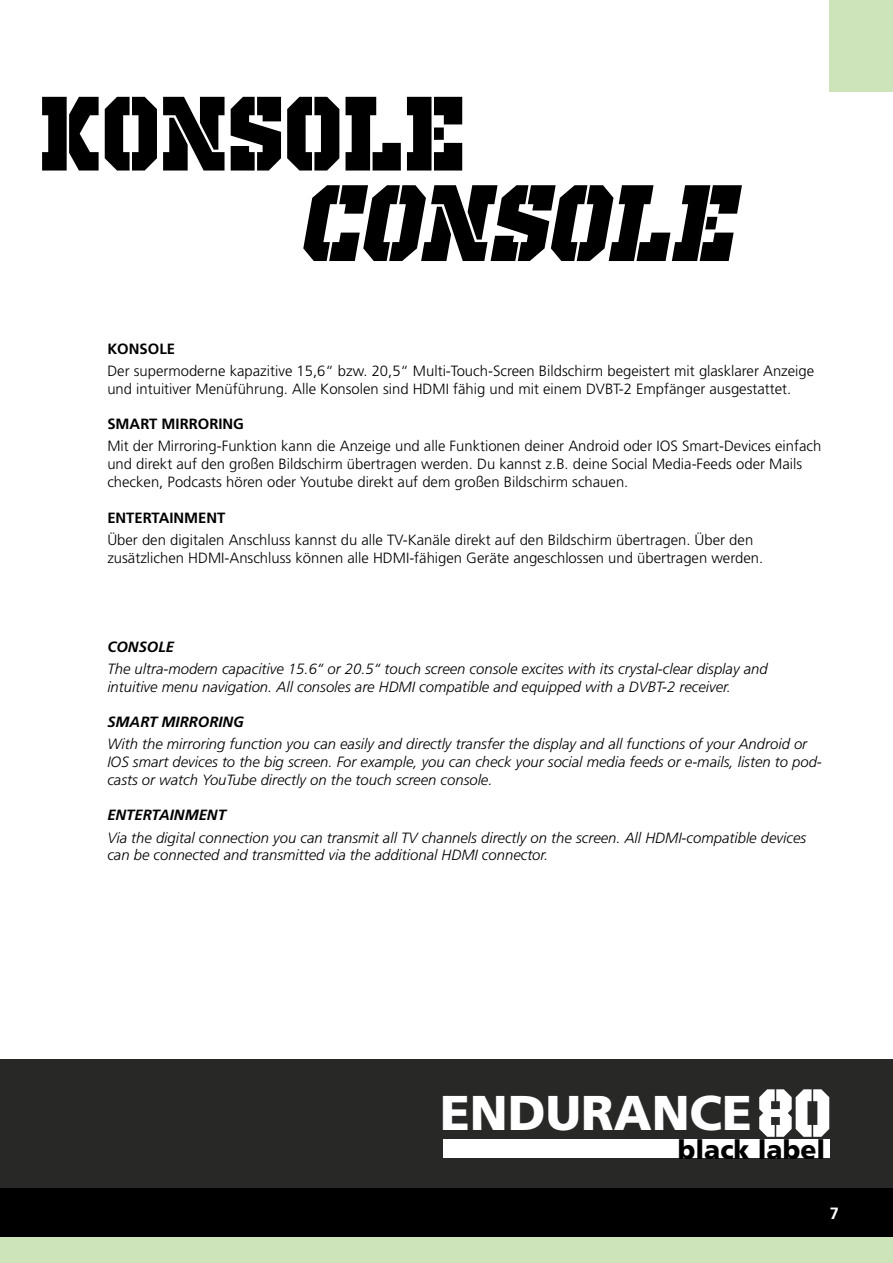
<style>
.page{position:relative;width:893px;height:1263px;background:#fff}
.page>*{position:absolute;margin:0;border:0;box-sizing:border-box;transform-origin:0 0}
.t1{font:italic 126.3px "Old School United Stencil";color:#000}
.t2{font:122.85px "Old School United Stencil";color:#000}
.t3{font:900 48.75px "Frutiger LT Std";color:#fff}
.t4{font:900 26.4px "Frutiger LT Std";color:#000}
.t5{font:700 16.35px "Frutiger LT Std";color:#fff}
.t6{font:300 14.85px/17.9px "Frutiger LT Std";color:#000}
.t7{font:italic 300 14.85px/17.9px "Frutiger LT Std";color:#000}
.t8{font:700 14.85px "Frutiger LT Std";color:#000}
.t9{font:italic 700 14.85px "Frutiger LT Std";color:#000}
.s1{font-family:"Old School United Stencil";font-weight:400;font-size:79.05px}
</style>
<div class="page">
<div style="left:0;top:1059px;width:893px;height:198px;background:#282827"></div>
<div style="left:0;top:1188px;width:893px;height:50px;background:#000"></div>
<div style="left:0;top:1238px;width:893px;height:25px;background:#cde3ba"></div>
<div style="left:830px;top:0;width:63px;height:92px;background:#cde3ba"></div>
<div style="left:443px;top:1140px;width:386px;height:18px;background:#fff"></div>
<h2 class="t2" style="left:42px;top:69px;width:428px">KONSOLE</h2>
<h1 class="t1" style="left:301px;top:156px;width:435px">CONSOLE</h1>
<p class="t8" style="left:107px;top:340px;width:69px">KONSOLE</p>
<p class="t6" style="left:107px;top:362px;width:708px">Der supermoderne kapazitive 15,6“ bzw. 20,5“ Multi-Touch-Screen Bildschirm begeistert mit glasklarer Anzeige und intuitiver Menüführung. Alle Konsolen sind HDMI fähig und mit einem DVBT-2 Empfänger ausgestattet.</p>
<p class="t8" style="left:107px;top:415px;width:138px">SMART MIRRORING</p>
<p class="t6" style="left:107px;top:438px;width:716px">Mit der Mirroring-Funktion kann die Anzeige und alle Funktionen deiner Android oder IOS Smart-Devices einfach und direkt auf den großen Bildschirm übertragen werden. Du kannst z.B. deine Social Media-Feeds oder Mails checken, Podcasts hören oder Youtube direkt auf dem großen Bildschirm schauen.</p>
<p class="t8" style="left:107px;top:509px;width:120px">ENTERTAINMENT</p>
<p class="t6" style="left:107px;top:531px;width:657px">Über den digitalen Anschluss kannst du alle TV-Kanäle direkt auf den Bildschirm übertragen. Über den zusätzlichen HDMI-Anschluss können alle HDMI-fähigen Geräte angeschlossen und übertragen werden.</p>
<p class="t9" style="left:107px;top:638px;width:68px">CONSOLE</p>
<p class="t7" style="left:107px;top:660px;width:662px">The ultra-modern capacitive 15.6“ or 20.5“ touch screen console excites with its crystal-clear display and intuitive menu navigation. All consoles are HDMI compatible and equipped with a DVBT-2 receiver.</p>
<p class="t9" style="left:107px;top:713px;width:138px">SMART MIRRORING</p>
<p class="t7" style="left:107px;top:735px;width:716px">With the mirroring function you can easily and directly transfer the display and all functions of your Android or<br>IOS smart devices to the big screen. For example, you can check your social media feeds or e-mails, listen to pod&shy;casts or watch YouTube directly on the touch screen console.</p>
<p class="t9" style="left:107px;top:807px;width:120px">ENTERTAINMENT</p>
<p class="t7" style="left:107px;top:829px;width:700px">Via the digital connection you can transmit all TV channels directly on the screen. All HDMI-compatible devices can be connected and transmitted via the additional HDMI connector.</p>
<h3 class="t3" style="left:440px;top:1083px;width:395px">ENDURANCE<span class="s1">80</span></h3>
<h3 class="t4" style="left:678px;top:1133px;width:149px">black label</h3>
<p class="t5" style="left:830px;top:1204px;width:11px">7</p>
</div>
